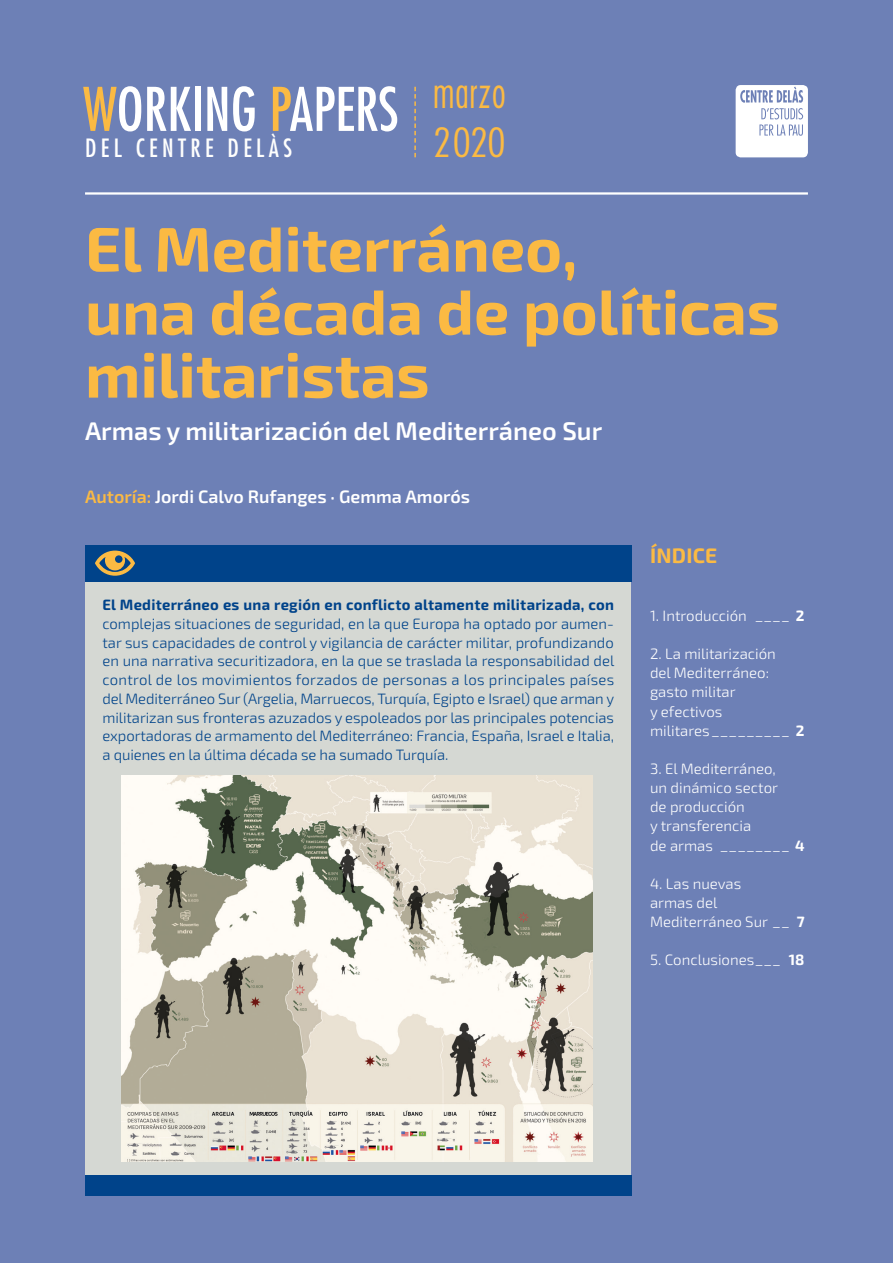
<style>
.page{position:relative;width:893px;height:1263px;background:#6d80b6}
.page>*{position:absolute;margin:0;border:0;box-sizing:border-box;transform-origin:0 0}
.t1{font:700 63px/63px "Exo 2.0";color:#fbba43}
.t2{font:condensed 58.5px "Futura";color:#fff}
.t3{font:300 condensed 43.5px "Futura";letter-spacing:.02em;color:#fbba43;scale:.88 1}
.t4{font:300 condensed 39.15px "Futura";color:#fbba43;scale:1.11 1}
.t5{font:600 25.5px "Exo 2.0";color:#fff}
.t6{font:condensed 24.6px "Futura";letter-spacing:.18em;color:#fefefd}
.t7{font:700 21px "Exo 2.0";letter-spacing:.01em;color:#fbba43}
.t8{font:600 18px "Exo 2.0";color:#fff}
.t9{font:300 15px/18.8px "Exo 2.0";letter-spacing:-.005em;color:#00438a;text-align:justify}
.t10{font:300 15px/19.2px "Exo 2.0";color:#fff}
.t11{font:700 15px "Exo 2.0";letter-spacing:.02em;color:#00438a}
.s1{color:#fbba43}
.s2{color:#fff}
.s3{font-weight:700}
</style>
<div class="page">
<div style="left:85px;top:545px;width:546px;height:630px;background:#d5d8d3"></div>
<svg style="left:736px;top:85px;width:72px;height:72px;background:#e9ecf4"></svg>
<div style="left:85px;top:545px;width:546px;height:36px;background:#00438a"></div>
<div style="left:85px;top:1175px;width:546px;height:20px;background:#00438a"></div>
<svg style="left:95px;top:551px;width:40px;height:25px"></svg>
<svg style="left:414px;top:87px;width:2px;height:70px"></svg>
<hr style="left:85px;top:192px;width:723px;height:3px;background:#fff">
<img style="left:122px;top:775px;width:470px;height:387px">
<h2 class="t2" style="left:83px;top:74px;width:317px"><span class="s1">W</span>ORKING <span class="s1">P</span>APERS</h2>
<h3 class="t6" style="left:85px;top:133px;width:208px"><span class="s2">DEL</span> CENTRE DELÀS</h3>
<h3 class="t3" style="left:433px;top:66px;width:84px">marzo</h3>
<h3 class="t4" style="left:433px;top:120px;width:67px">2020</h3>
<h1 class="t1" style="left:85px;top:219px;width:696px">El Mediterráneo,<br>una década de políticas militaristas</h1>
<h3 class="t5" style="left:85px;top:416px;width:519px">Armas y militarización del Mediterráneo Sur</h3>
<p class="t8" style="left:85px;top:486px;width:386px"><span class="s1">Autoría:</span> Jordi Calvo Rufanges · Gemma Amorós</p>
<p class="t11" style="left:102px;top:596px;width:513px">El Mediterráneo es una región en conflicto altamente militarizada, con</p>
<p class="t9" style="left:102px;top:614px;width:513px">complejas situaciones de seguridad, en la que Europa ha optado por aumen&shy;tar sus capacidades de control y vigilancia de carácter militar, profundizando en una narrativa securitizadora, en la que se traslada la responsabilidad del control de los movimientos forzados de personas a los principales países del Mediterráneo Sur (Argelia, Marruecos, Turquía, Egipto e Israel) que arman y militarizan sus fronteras azuzados y espoleados por las principales potencias exportadoras de armamento del Mediterráneo: Francia, España, Israel e Italia, a quienes en la última década se ha sumado Turquía.</p>
<h3 class="t7" style="left:650px;top:543px;width:66px">Índice</h3>
<p class="t10" style="left:650px;top:606px;width:156px">1. Introducción ____ <span class="s3">2</span></p>
<p class="t10" style="left:650px;top:645px;width:156px">2. La militarización<br>del Mediterráneo: gasto militar<br>y efectivos militares_________ <span class="s3">2</span></p>
<p class="t10" style="left:650px;top:759px;width:156px">3. El Mediterráneo,<br>un dinámico sector<br>de producción<br>y transferencia<br>de armas ________ <span class="s3">4</span></p>
<p class="t10" style="left:650px;top:874px;width:156px">4. Las nuevas<br>armas del<br>Mediterráneo Sur __ <span class="s3">7</span></p>
<p class="t10" style="left:650px;top:951px;width:156px">5. Conclusiones___ <span class="s3">18</span></p>
</div>
